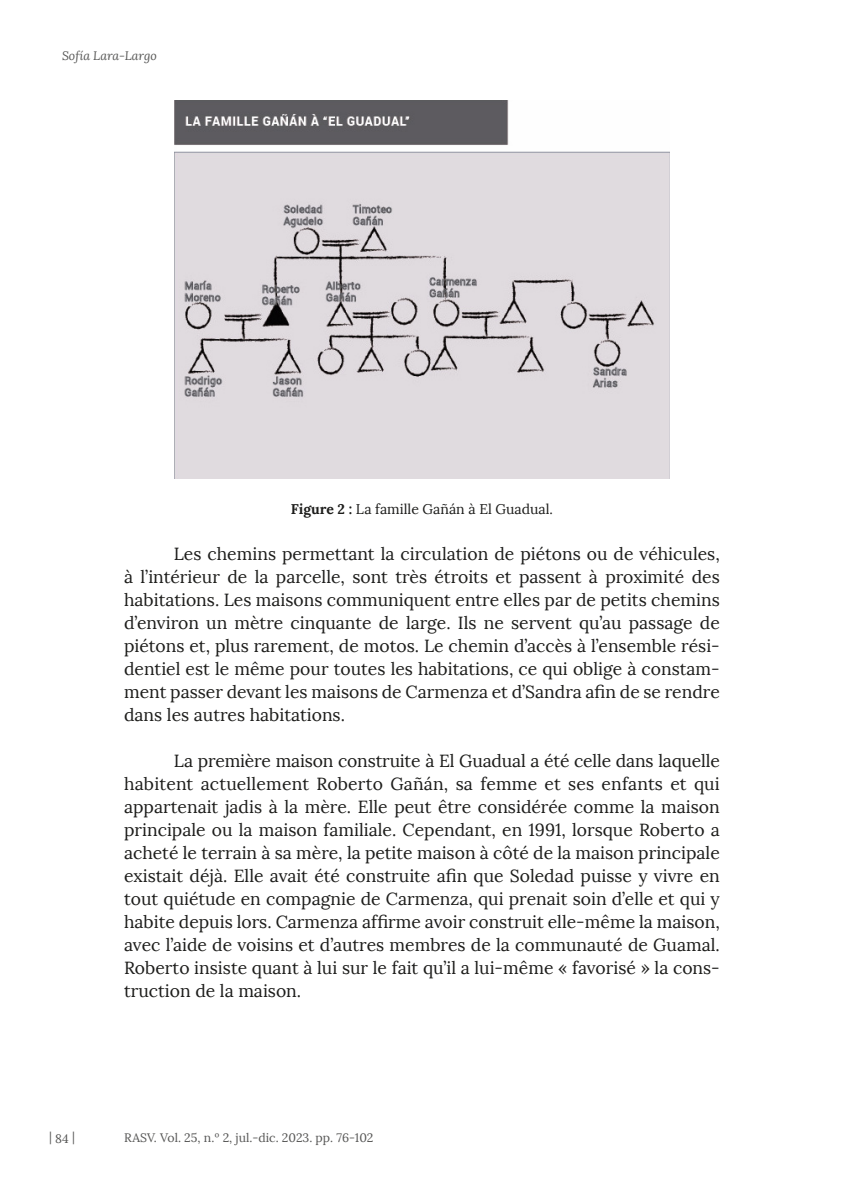
<style>
.page{position:relative;width:844px;height:1191px;background:#fff}
.page>*{position:absolute;margin:0;border:0;box-sizing:border-box;transform-origin:0 0}
.t1{font:17.5px/23.1px "Lora";color:#1d1d1b;text-align:justify}
.t2{font:14px "Lora";color:#1d1d1b}
.t3{font:12.25px "Lora";color:#575756}
.t4{font:italic 12.25px "Lora";color:#575756}
.s1{font-weight:700}
</style>
<div class="page">
<img style="left:175px;top:100px;width:494px;height:378px">
<p class="t4" style="left:62px;top:48px;width:96px">Sofía Lara-Largo</p>
<p class="t2" style="left:291px;top:500px;width:263px"><span class="s1">Figure 2 :</span> La famille Gañán à El Guadual.</p>
<p class="t1" style="left:124px;top:542px;width:597px;text-indent:50px">Les chemins permettant la circulation de piétons ou de véhicules, à l’intérieur de la parcelle, sont très étroits et passent à proximité des habitations. Les maisons communiquent entre elles par de petits chemins d’environ un mètre cinquante de large. Ils ne servent qu’au passage de piétons et, plus rarement, de motos. Le chemin d’accès à l’ensemble rési&shy;dentiel est le même pour toutes les habitations, ce qui oblige à constam&shy;ment passer devant les maisons de Carmenza et d’Sandra afin de se rendre dans les autres habitations.</p>
<p class="t1" style="left:124px;top:749px;width:597px;text-indent:50px">La première maison construite à El Guadual a été celle dans laquelle habitent actuellement Roberto Gañán, sa femme et ses enfants et qui appartenait jadis à la mère. Elle peut être considérée comme la maison principale ou la maison familiale. Cependant, en 1991, lorsque Roberto a acheté le terrain à sa mère, la petite maison à côté de la maison principale existait déjà. Elle avait été construite afin que Soledad puisse y vivre en tout quiétude en compagnie de Carmenza, qui prenait soin d’elle et qui y habite depuis lors. Carmenza affirme avoir construit elle-même la maison, avec l’aide de voisins et d’autres membres de la communauté de Guamal.<br>Roberto insiste quant à lui sur le fait qu’il a lui-même « favorisé » la cons&shy;truction de la maison.</p>
<p class="t3" style="left:49px;top:1130px;width:27px">| 84 |</p>
<p class="t3" style="left:124px;top:1130px;width:251px">RASV. Vol. 25, n.º 2, jul.-dic. 2023. pp. 76-102</p>
</div>
